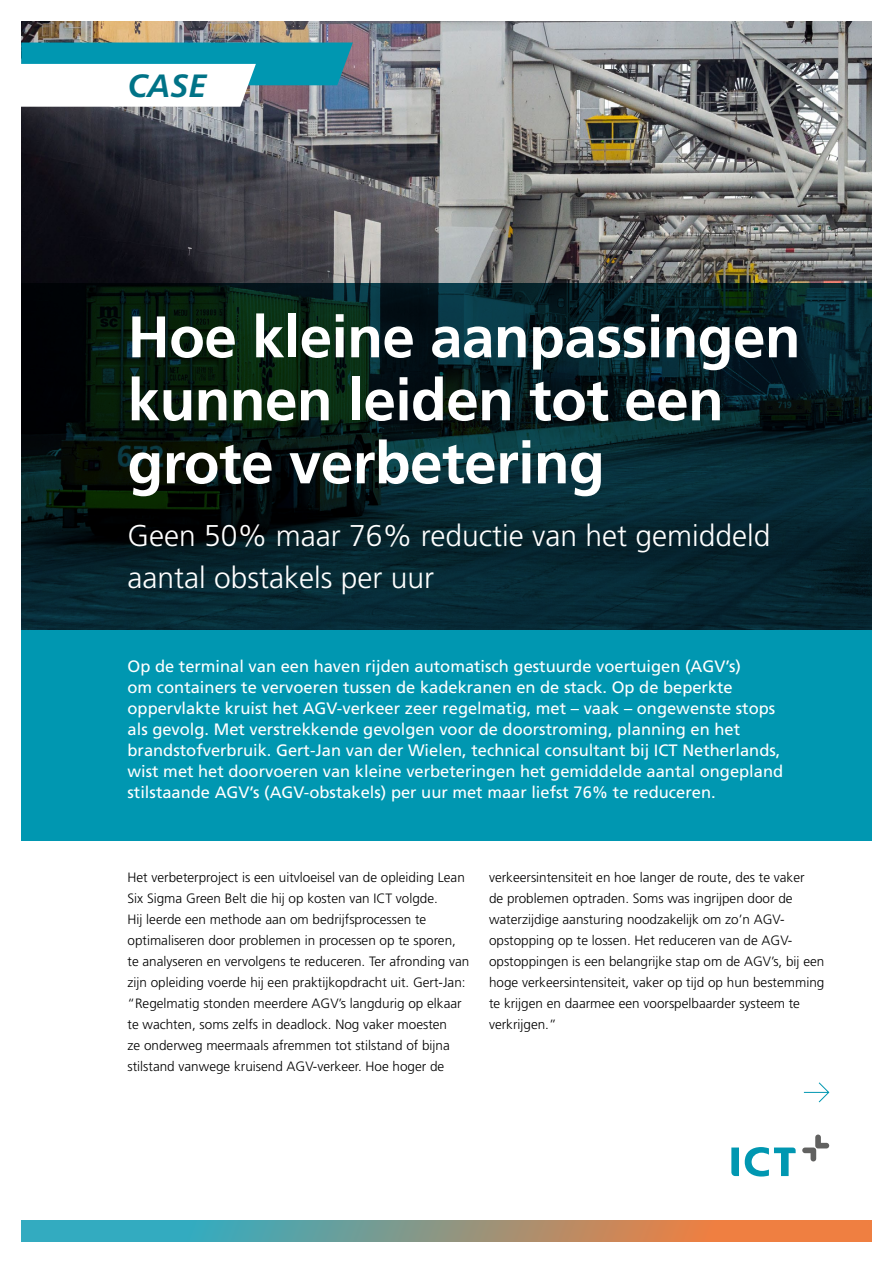
<style>
.page{position:relative;width:893px;height:1263px;background:#fff}
.page>*{position:absolute;margin:0;border:0;box-sizing:border-box;transform-origin:0 0}
.t1{font:700 58.5px/63px "Frutiger LT Std";letter-spacing:-.01em;color:#fff}
.t2{font:italic 700 32.25px "Frutiger LT Std";color:#007387}
.t3{font:300 30px/42px "Frutiger LT Std";color:#fff}
.t4{font:16.5px/21px "Frutiger LT Std";color:#fff}
.t5{font:300 13.5px/21px "Frutiger LT Std";color:#000}
</style>
<div class="page">
<svg style="left:802px;top:1134px;width:27px;height:27px"></svg>
<svg style="left:731px;top:1147px;width:8px;height:29px"></svg>
<svg style="left:745px;top:1147px;width:51px;height:29px"></svg>
<svg style="left:21px;top:1220px;width:851px;height:22px;background:#8f9581"></svg>
<img style="left:21px;top:21px;width:851px;height:262px">
<div style="left:21px;top:630px;width:851px;height:210px;background:#0097b1"></div>
<svg style="left:803px;top:1082px;width:27px;height:21px"></svg>
<svg style="left:21px;top:283px;width:851px;height:347px;background:#052024"></svg>
<svg style="left:21px;top:43px;width:332px;height:64px"></svg>
<h2 class="t2" style="left:128px;top:67px;width:80px">CASE</h2>
<h1 class="t1" style="left:128px;top:306px;width:675px">Hoe kleine aanpassingen kunnen leiden tot een grote verbetering</h1>
<h3 class="t3" style="left:128px;top:515px;width:644px">Geen 50% maar 76% reductie van het gemiddeld aantal obstakels per uur</h3>
<p class="t4" style="left:128px;top:656px;width:657px">Op de terminal van een haven rijden automatisch gestuurde voertuigen (AGV’s)<br>om containers te vervoeren tussen de kadekranen en de stack. Op de beperkte oppervlakte kruist het AGV-verkeer zeer regelmatig, met – vaak – ongewenste stops als gevolg. Met verstrekkende gevolgen voor de doorstroming, planning en het brandstofverbruik. Gert-Jan van der Wielen, technical consultant bij ICT Netherlands, wist met het doorvoeren van kleine verbeteringen het gemiddelde aantal ongepland stilstaande AGV’s (AGV-obstakels) per uur met maar liefst 76% te reduceren.</p>
<p class="t5" style="left:128px;top:867px;width:343px">Het verbeterproject is een uitvloeisel van de opleiding Lean Six Sigma Green Belt die hij op kosten van ICT volgde.<br>Hij leerde een methode aan om bedrijfsprocessen te optimaliseren door problemen in processen op te sporen, te analyseren en vervolgens te reduceren. Ter afronding van zijn opleiding voerde hij een praktijkopdracht uit. Gert-Jan: “Regelmatig stonden meerdere AGV’s langdurig op elkaar te wachten, soms zelfs in deadlock. Nog vaker moesten<br>ze onderweg meermaals afremmen tot stilstand of bijna stilstand vanwege kruisend AGV-verkeer. Hoe hoger de</p>
<p class="t5" style="left:489px;top:867px;width:337px">verkeersintensiteit en hoe langer de route, des te vaker<br>de problemen optraden. Soms was ingrijpen door de waterzijdige aansturing noodzakelijk om zo’n AGV&shy;opstopping op te lossen. Het reduceren van de AGV&shy;opstoppingen is een belangrijke stap om de AGV’s, bij een hoge verkeersintensiteit, vaker op tijd op hun bestemming te krijgen en daarmee een voorspelbaarder systeem te verkrijgen.”</p>
</div>
